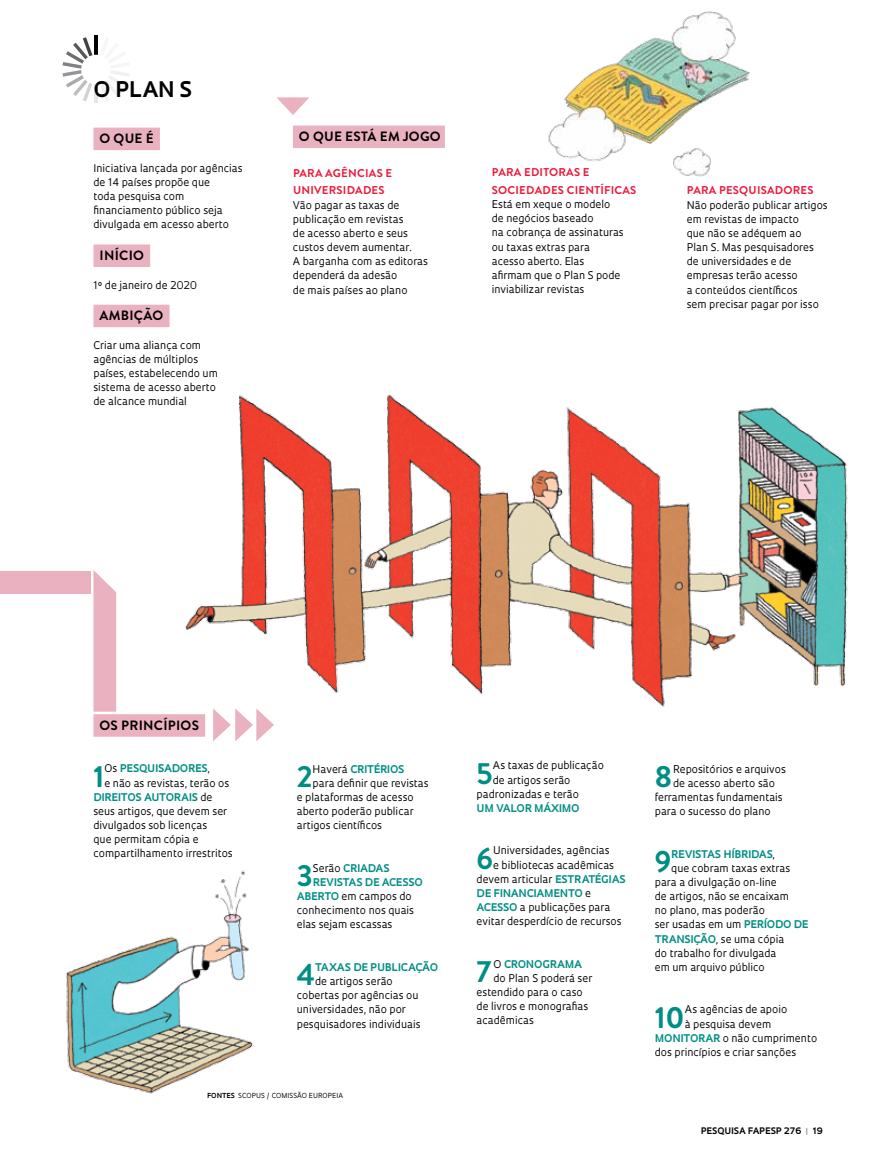
<style>
.page{position:relative;width:885px;height:1169px;background:#fff}
.page>*{position:absolute;margin:0;border:0;box-sizing:border-box;transform-origin:0 0}
.t1{font:700 30.6px "Brandon Grotesque";color:#008e84}
.t2{font:700 21px "Oculum";color:#000}
.t3{font:700 13.5px "Brandon Grotesque";letter-spacing:.02em;color:#000}
.t4{font:700 11.4px/17.7px "Brandon Grotesque";letter-spacing:.02em;color:#ed1a3b}
.t5{font:10.35px/14.1px "Oculum";color:#000}
.t6{font:700 10.35px "Oculum";letter-spacing:.01em;color:#008e84}
.t7{font:700 8.7px "Oculum";letter-spacing:.01em;color:#000}
.t8{font:6.75px "Oculum";letter-spacing:.015em;color:#000}
.s1{font-weight:400;color:#000}
.s2{font-weight:700;color:#008e84}
.s3{font-weight:700}
.s4{color:#939598}
</style>
<div class="page">
<hr style="left:94px;top:36px;width:4px;height:33px;background:#000">
<hr style="left:94px;top:69px;width:4px;height:34px;background:#e6e7e8">
<svg style="left:63px;top:37px;width:66px;height:64px"></svg>
<div style="left:81px;top:55px;width:30px;height:29px;background:#fff;border-radius:50%"></div>
<img style="left:548px;top:11px;width:202px;height:166px">
<div style="left:93px;top:128px;width:67px;height:22px;background:#eab2c1"></div>
<div style="left:93px;top:244px;width:57px;height:23px;background:#eab2c1"></div>
<div style="left:93px;top:305px;width:77px;height:22px;background:#eab2c1"></div>
<div style="left:93px;top:714px;width:112px;height:22px;background:#eab2c1"></div>
<div style="left:293px;top:125px;width:152px;height:23px;background:#eab2c1"></div>
<svg style="left:277px;top:97px;width:32px;height:18px"></svg>
<svg style="left:93px;top:570px;width:23px;height:141px;background:#ebb9c7"></svg>
<div style="left:0;top:571px;width:90px;height:23px;background:#eab2c1"></div>
<img style="left:158px;top:394px;width:690px;height:347px">
<img style="left:66px;top:870px;width:188px;height:224px">
<h2 class="t2" style="left:93px;top:75px;width:37px">O PLAN</h2>
<h2 class="t2" style="left:180px;top:75px;width:12px">S</h2>
<h3 class="t3" style="left:100px;top:129px;width:56px">O QUE É</h3>
<p class="t5" style="left:93px;top:160px;width:151px">I niciativa lançada por agências de 14 países propõe que<br>toda pesquisa com financiamento público seja divulgada em acesso aberto</p>
<h3 class="t3" style="left:100px;top:246px;width:46px">I NÍCIO</h3>
<p class="t5" style="left:93px;top:277px;width:105px">1º de janeiro de 2020</p>
<h3 class="t3" style="left:100px;top:306px;width:65px">AMBIÇÃO</h3>
<p class="t5" style="left:93px;top:337px;width:126px">Criar uma aliança com agências de múltiplos países, estabelecendo um sistema de acesso aberto de alcance mundial</p>
<h3 class="t3" style="left:299px;top:127px;width:143px">O QUE ESTÁ EM JOGO</h3>
<p class="t4" style="left:293px;top:164px;width:101px">PARA AGÊNCIAS E<br>UNIVERSIDADES</p>
<p class="t5" style="left:293px;top:197px;width:137px">Vão pagar as taxas de publicação em revistas<br>de acesso aberto e seus custos devem aumentar.<br>A barganha com as editoras dependerá da adesão<br>de mais países ao plano</p>
<p class="t4" style="left:492px;top:164px;width:146px">PARA EDITORAS E<br>SOCIEDADES CIENTÍFICAS</p>
<p class="t5" style="left:492px;top:197px;width:134px">Está em xeque o modelo de negócios baseado<br>na cobrança de assinaturas ou taxas extras para acesso aberto. Elas afirmam que o Plan S pode inviabilizar revistas</p>
<p class="t4" style="left:687px;top:182px;width:128px">PARA PESQUISADORES</p>
<p class="t5" style="left:687px;top:197px;width:143px">Não poderão publicar artigos em revistas de impacto<br>que não se adéquem ao<br>Plan S. Mas pesquisadores de universidades e de empresas terão acesso<br>a conteúdos científicos<br>sem precisar pagar por isso</p>
<h3 class="t3" style="left:100px;top:716px;width:101px">OS PRINCÍPIOS</h3>
<h1 class="t1" style="left:93px;top:754px;width:12px">1</h1>
<p class="t6" style="left:104px;top:761px;width:107px"><span class="s1">Os</span> PESQUISADORES<span class="s1">,</span></p>
<p class="t5" style="left:104px;top:775px;width:126px">e não as revistas, terão os</p>
<p class="t6" style="left:93px;top:790px;width:121px">DIREITOS AUTORAIS <span class="s1">de</span></p>
<p class="t5" style="left:93px;top:803px;width:135px">seus artigos, que devem ser</p>
<p class="t5" style="left:93px;top:818px;width:115px">divulgados sob licenças</p>
<p class="t5" style="left:93px;top:832px;width:107px">que permitam cópia e</p>
<p class="t5" style="left:93px;top:846px;width:141px">compartilhamento irrestritos</p>
<h1 class="t1" style="left:297px;top:754px;width:17px">2</h1>
<p class="t6" style="left:313px;top:761px;width:93px"><span class="s1">Haverá</span> CRITÉRIOS</p>
<p class="t5" style="left:313px;top:775px;width:118px">para definir que revistas</p>
<p class="t5" style="left:297px;top:789px;width:118px">e plataformas de acesso</p>
<p class="t5" style="left:297px;top:803px;width:118px">aberto poderão publicar</p>
<p class="t5" style="left:297px;top:818px;width:87px">artigos científicos</p>
<h1 class="t1" style="left:297px;top:854px;width:17px">3</h1>
<p class="t6" style="left:313px;top:860px;width:78px"><span class="s1">Serão</span> CRIADAS</p>
<p class="t6" style="left:313px;top:875px;width:111px">REVISTAS DE ACESSO</p>
<p class="t5" style="left:297px;top:888px;width:117px"><span class="s2">ABERTO</span> em campos do</p>
<p class="t5" style="left:297px;top:903px;width:119px">conhecimento nos quais</p>
<p class="t5" style="left:297px;top:917px;width:97px">elas sejam escassas</p>
<h1 class="t1" style="left:297px;top:953px;width:20px">4</h1>
<p class="t6" style="left:315px;top:960px;width:124px">TAXAS DE PUBLICAÇÃO</p>
<p class="t5" style="left:297px;top:973px;width:125px;text-indent:18px">de artigos serão cobertas por agências ou universidades, não por pesquisadores individuais</p>
<p class="t8" style="left:207px;top:1091px;width:138px"><span class="s3">FONTES</span> Scopus / Comissão Europeia</p>
<h1 class="t1" style="left:477px;top:751px;width:18px">5</h1>
<p class="t5" style="left:493px;top:758px;width:113px">As taxas de publicação</p>
<p class="t5" style="left:493px;top:772px;width:79px">de artigos serão</p>
<p class="t5" style="left:477px;top:786px;width:104px">padronizadas e terão</p>
<p class="t6" style="left:477px;top:801px;width:104px">UM VALOR MÁXIMO</p>
<h1 class="t1" style="left:477px;top:836px;width:18px">6</h1>
<p class="t5" style="left:493px;top:843px;width:118px">U niversidades, agências</p>
<p class="t5" style="left:493px;top:857px;width:123px">e bibliotecas acadêmicas</p>
<p class="t5" style="left:477px;top:871px;width:150px">devem articular <span class="s2">ESTRATÉGIAS</span></p>
<p class="t6" style="left:477px;top:886px;width:116px">DE FINANCIAMENTO <span class="s1">e</span></p>
<p class="t5" style="left:477px;top:899px;width:135px"><span class="s2">ACESSO</span> a publicações para</p>
<p class="t5" style="left:477px;top:914px;width:147px">evitar desperdício de recursos</p>
<h1 class="t1" style="left:477px;top:950px;width:16px">7</h1>
<p class="t6" style="left:494px;top:956px;width:90px"><span class="s1">O</span> CRONOGRAMA</p>
<p class="t5" style="left:494px;top:970px;width:100px">do Plan S poderá ser</p>
<p class="t5" style="left:477px;top:984px;width:108px">estendido para o caso</p>
<p class="t5" style="left:477px;top:999px;width:113px">de livros e monografias</p>
<p class="t5" style="left:477px;top:1013px;width:59px">acadêmicas</p>
<h1 class="t1" style="left:655px;top:754px;width:19px">8</h1>
<p class="t5" style="left:673px;top:761px;width:114px">Repositórios e arquivos</p>
<p class="t5" style="left:673px;top:775px;width:103px">de acesso aberto são</p>
<p class="t5" style="left:655px;top:789px;width:129px">ferramentas fundamentais</p>
<p class="t5" style="left:655px;top:803px;width:118px">para o sucesso do plano</p>
<h1 class="t1" style="left:655px;top:839px;width:18px">9</h1>
<p class="t6" style="left:671px;top:846px;width:105px">REVISTAS HÍBRIDAS<span class="s1">,</span></p>
<p class="t5" style="left:671px;top:860px;width:121px">que cobram taxas extras</p>
<p class="t5" style="left:655px;top:874px;width:124px">para a divulgação on-line</p>
<p class="t5" style="left:655px;top:888px;width:136px">de artigos, não se encaixam</p>
<p class="t5" style="left:655px;top:903px;width:112px">no plano, mas poderão</p>
<p class="t5" style="left:655px;top:917px;width:155px">ser usadas em um <span class="s2">PERÍODO DE</span></p>
<p class="t5" style="left:655px;top:931px;width:131px"><span class="s2">TRANSIÇÃO</span>, se uma cópia</p>
<p class="t5" style="left:655px;top:945px;width:123px">do trabalho for divulgada</p>
<p class="t5" style="left:655px;top:959px;width:112px">em um arquivo público</p>
<h1 class="t1" style="left:655px;top:995px;width:31px">10</h1>
<p class="t5" style="left:685px;top:1002px;width:104px">As agências de apoio</p>
<p class="t5" style="left:685px;top:1016px;width:88px">à pesquisa devem</p>
<p class="t5" style="left:655px;top:1030px;width:164px"><span class="s2">MONITORAR</span> o não cumprimento</p>
<p class="t5" style="left:655px;top:1044px;width:143px">dos princípios e criar sanções</p>
<p class="t7" style="left:701px;top:1124px;width:7px">PES</p>
<p class="t7" style="left:717px;top:1124px;width:14px">QUISA</p>
<p class="t7" style="left:748px;top:1124px;width:12px">FAPESP</p>
<p class="t7" style="left:784px;top:1124px;width:41px">276 <span class="s4">|</span> 19</p>
</div>
